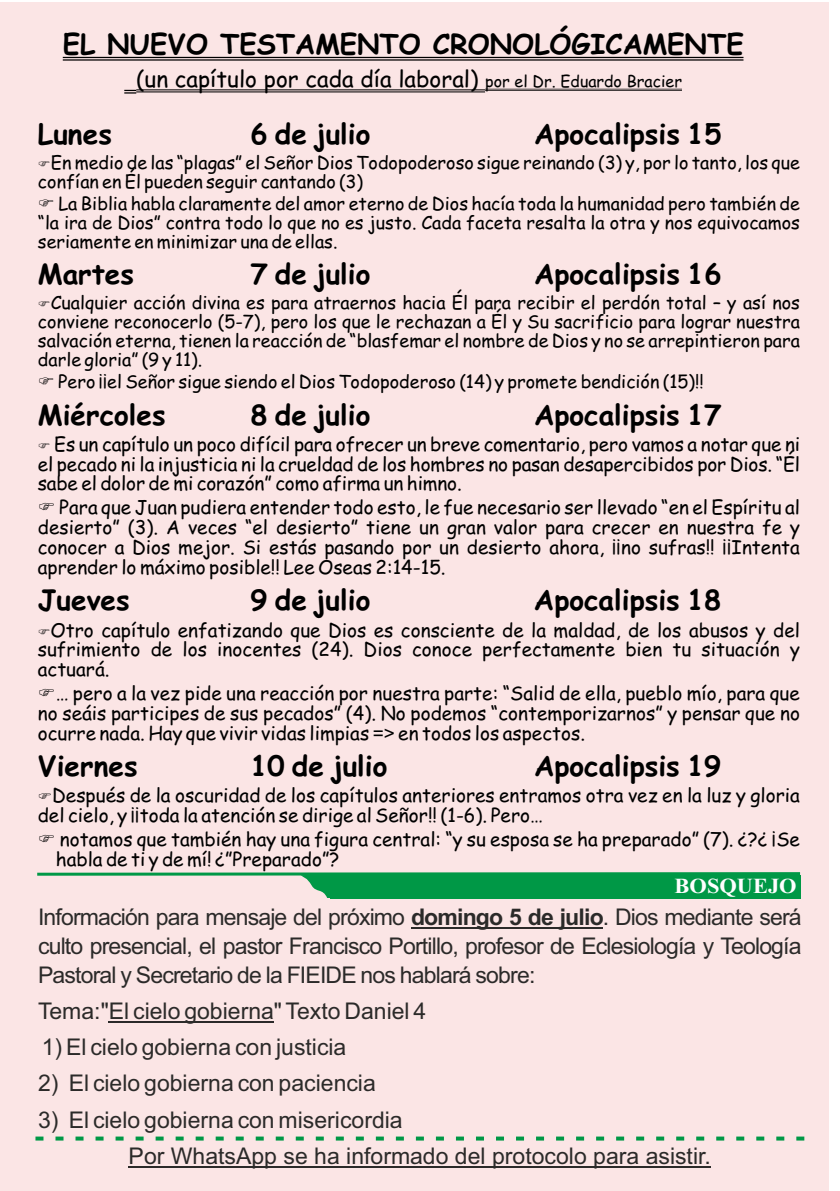
<style>
.page{position:relative;width:840px;height:1191px;background:#fff}
.page>*{position:absolute;margin:0;border:0;box-sizing:border-box;transform-origin:0 0}
.t1{font:700 28px "Comic Sans MS";color:#000}
.t2{font:700 27.6px "Comic Sans MS";color:#000}
.t3{font:23px/28.8px "Arial";color:#2b2a29;text-align:justify}
.t4{font:22.6px "Comic Sans MS";color:#000}
.t5{font:700 21.4px "Times New Roman";color:#fefefe;scale:1.04 1}
.t6{font:19px/19.8px "Comic Sans MS";color:#000;text-align:justify}
.t7{font:18px/18.8px "Comic Sans MS";color:#000;text-align:justify}
.s1{font-size:16px}
.s2{font-family:"Arial"}
.s3{font-weight:700}
</style>
<div class="page">
<div style="left:0;top:2px;width:828px;height:1189px;background:#fbe5e5"></div>
<hr style="left:63px;top:57px;width:680px;height:1px;background:#000">
<hr style="left:63px;top:59px;width:680px;height:2px;background:#000">
<svg style="left:124px;top:90px;width:12px;height:4px"></svg>
<hr style="left:136px;top:89px;width:349px;height:1px;background:#000">
<hr style="left:136px;top:91px;width:349px;height:1px;background:#000">
<hr style="left:485px;top:89px;width:196px;height:1px;background:#000">
<hr style="left:485px;top:90px;width:196px;height:1px;background:#000">
<svg style="left:300px;top:875px;width:30px;height:23px"></svg>
<div style="left:330px;top:875px;width:470px;height:24px;background:#009846"></div>
<hr style="left:37px;top:872px;width:762px;height:3px;background:#009846">
<hr style="left:411px;top:927px;width:191px;height:1px;background:#2b2a29">
<hr style="left:109px;top:1021px;width:165px;height:1px;background:#2b2a29">
<hr style="left:129px;top:1166px;width:581px;height:1px;background:#2b2a29">
<svg style="left:35px;top:1136px;width:770px;height:4px"></svg>
<h2 class="t2" style="left:63px;top:32px;width:682px">EL NUEVO TESTAMENTO CRONOLÓGICAMENTE</h2>
<p class="t4" style="left:136px;top:69px;width:547px">(un capítulo por cada día laboral) <span class="s1">por el Dr. Eduardo Bracier</span></p>
<h1 class="t1" style="left:38px;top:121px;width:75px">Lunes</h1>
<h1 class="t1" style="left:250px;top:121px;width:121px">6 de julio</h1>
<h1 class="t1" style="left:533px;top:121px;width:189px">Apocalipsis 15</h1>
<p class="t7" style="left:38px;top:155px;width:763px;text-indent:13px">En medio de las “plagas” el Señor Dios Todopoderoso sigue reinando (3) y, por lo tanto, los que confían en Él pueden seguir cantando (3)</p>
<p class="t7" style="left:38px;top:196px;width:763px;text-indent:20px">La Biblia habla claramente del amor eterno de Dios hacía toda la humanidad pero también de “la ira de Dios” contra todo lo que no es justo. Cada faceta resalta la otra y nos equivocamos seriamente en minimizar una de ellas.</p>
<h1 class="t1" style="left:38px;top:262px;width:98px">Martes</h1>
<h1 class="t1" style="left:250px;top:262px;width:121px">7 de julio</h1>
<h1 class="t1" style="left:533px;top:262px;width:189px">Apocalipsis 16</h1>
<p class="t7" style="left:38px;top:295px;width:763px;text-indent:13px">Cualquier acción divina es para atraernos hacia Él para recibir el perdón total – y así nos conviene reconocerlo (5-7), pero los que le rechazan a Él y Su sacrificio para lograr nuestra salvación eterna, tienen la reacción de “blasfemar el nombre de Dios y no se arrepintieron para darle gloria” (9 y 11).</p>
<p class="t7" style="left:58px;top:374px;width:646px">Pero ¡¡el Señor sigue siendo el Dios Todopoderoso (14) y promete bendición (15)!!</p>
<h1 class="t1" style="left:38px;top:402px;width:129px">Miércoles</h1>
<h1 class="t1" style="left:250px;top:402px;width:121px">8 de julio</h1>
<h1 class="t1" style="left:533px;top:402px;width:189px">Apocalipsis 17</h1>
<p class="t6" style="left:38px;top:436px;width:763px;text-indent:16px">Es un capítulo un poco difícil para ofrecer un breve comentario, pero vamos a notar que ni el pecado ni la injusticia ni la crueldad de los hombres no pasan desapercibidos por Dios. “Él sabe el dolor de mi corazón” como afirma un himno.</p>
<p class="t6" style="left:38px;top:499px;width:763px;text-indent:21px">Para que Juan pudiera entender todo esto, le fue necesario ser llevado “en el Espíritu al desierto” (3). A veces “el desierto” tiene un gran valor para crecer en nuestra fe y conocer a Dios mejor. Si estás pasando por un desierto ahora, ¡¡no sufras!! ¡¡Intenta aprender lo máximo posible!! Lee Oseas 2:14-15.</p>
<h1 class="t1" style="left:38px;top:588px;width:93px">Jueves</h1>
<h1 class="t1" style="left:250px;top:588px;width:121px">9 de julio</h1>
<h1 class="t1" style="left:533px;top:588px;width:189px">Apocalipsis 18</h1>
<p class="t6" style="left:38px;top:621px;width:763px;text-indent:13px">Otro capítulo enfatizando que Dios es consciente de la maldad, de los abusos y del sufrimiento de los inocentes (24). Dios conoce perfectamente bien tu situación y actuará.</p>
<p class="t6" style="left:38px;top:685px;width:763px;text-indent:18px">… pero a la vez pide una reacción por nuestra parte: “Salid de ella, pueblo mío, para que no seáis participes de sus pecados” (4). No podemos “contemporizarnos” y pensar que no ocurre nada. Hay que vivir vidas limpias <span class="s2">=&gt;</span> en todos los aspectos.</p>
<h1 class="t1" style="left:38px;top:754px;width:101px">Viernes</h1>
<h1 class="t1" style="left:250px;top:754px;width:138px">10 de julio</h1>
<h1 class="t1" style="left:533px;top:754px;width:189px">Apocalipsis 19</h1>
<p class="t6" style="left:38px;top:787px;width:763px;text-indent:14px">Después de la oscuridad de los capítulos anteriores entramos otra vez en la luz y gloria del cielo, y ¡¡toda la atención se dirige al Señor!! (1-6). Pero…</p>
<p class="t6" style="left:56px;top:831px;width:745px">notamos que también hay una figura central: “y su esposa se ha preparado” (7). ¿?¿ ¡Se habla de ti y de mí! ¿”Preparado”?</p>
<p class="t5" style="left:674px;top:878px;width:119px">BOSQUEJO</p>
<p class="t3" style="left:38px;top:904px;width:764px">Información para mensaje del próximo <span class="s3">domingo 5 de julio</span>. Dios mediante será culto presencial, el pastor Francisco Portillo, profesor de Eclesiología y Teología Pastoral y Secretario de la FIEIDE nos hablará sobre:</p>
<p class="t3" style="left:38px;top:998px;width:389px">Tema:"El cielo gobierna" Texto Daniel 4</p>
<p class="t3" style="left:42px;top:1034px;width:306px">1) El cielo gobierna con justicia</p>
<p class="t3" style="left:38px;top:1071px;width:339px">2) El cielo gobierna con paciencia</p>
<p class="t3" style="left:129px;top:1103px;width:583px;line-height:36.2px;text-indent:-91px">3) El cielo gobierna con misericordia<br>Por WhatsApp se ha informado del protocolo para asistir.</p>
</div>
